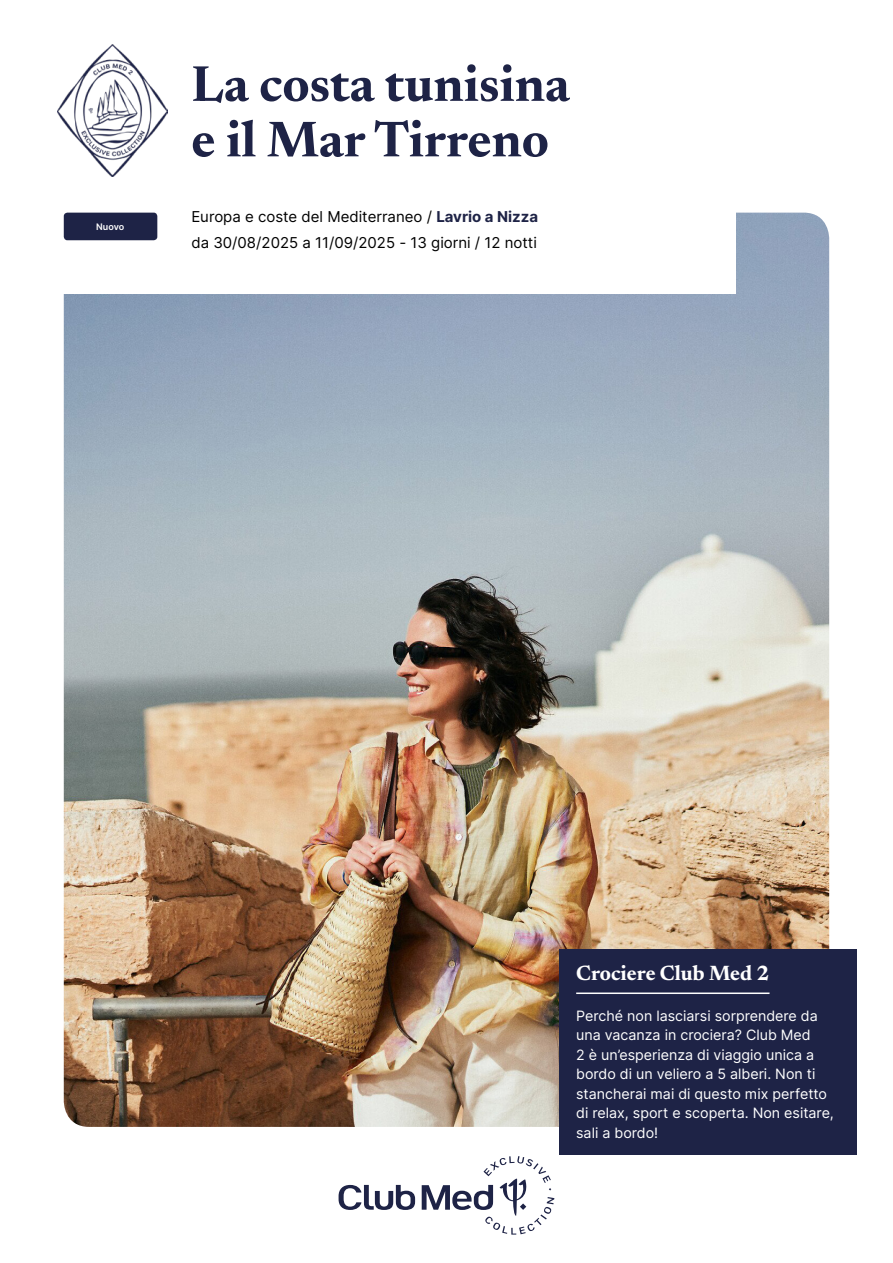
<style>
.page{position:relative;width:893px;height:1263px;background:#fff}
.page>*{position:absolute;margin:0;border:0;box-sizing:border-box;transform-origin:0 0}
.t1{font:700 51px/55.5px "Newsreader 24 pt";color:#1e2346}
.t2{font:700 21px "Newsreader 24 pt";color:#fff}
.t3{font:15px/25.2px "Inter";color:#000}
.t4{font:14.25px/19.5px "Inter";color:#fff}
.t5{font:600 9px "Inter";letter-spacing:-.01em;color:#fff}
.s1{font-weight:700;color:#1e2346}
</style>
<div class="page">
<img style="left:64px;top:213px;width:765px;height:914px">
<div style="left:559px;top:948px;width:298px;height:206px;background:#1e2346"></div>
<hr style="left:576px;top:992px;width:193px;height:2px;background:#fff">
<div style="left:0;top:212px;width:736px;height:81px;background:#fff"></div>
<img style="left:57px;top:45px;width:111px;height:131px">
<div style="left:64px;top:213px;width:93px;height:27px;background:#1e2346;border-radius:4px"></div>
<svg style="left:339px;top:1156px;width:215px;height:78px"></svg>
<p class="t5" style="left:96px;top:220px;width:29px">Nuovo</p>
<h1 class="t1" style="left:191px;top:53px;width:380px">La costa tunisina e il Mar Tirreno</h1>
<p class="t3" style="left:191px;top:204px;width:348px">Europa e coste del Mediterraneo / <span class="s1">Lavrio a Nizza </span>da 30/08/2025 a 11/09/2025 - 13 giorni / 12 notti</p>
<h2 class="t2" style="left:576px;top:958px;width:195px">Crociere Club Med 2</h2>
<p class="t4" style="left:576px;top:1005px;width:259px">Perché non lasciarsi sorprendere da una vacanza in crociera? Club Med<br>2 è un’esperienza di viaggio unica a bordo di un veliero a 5 alberi. Non ti stancherai mai di questo mix perfetto di relax, sport e scoperta. Non esitare, sali a bordo!</p>
</div>
